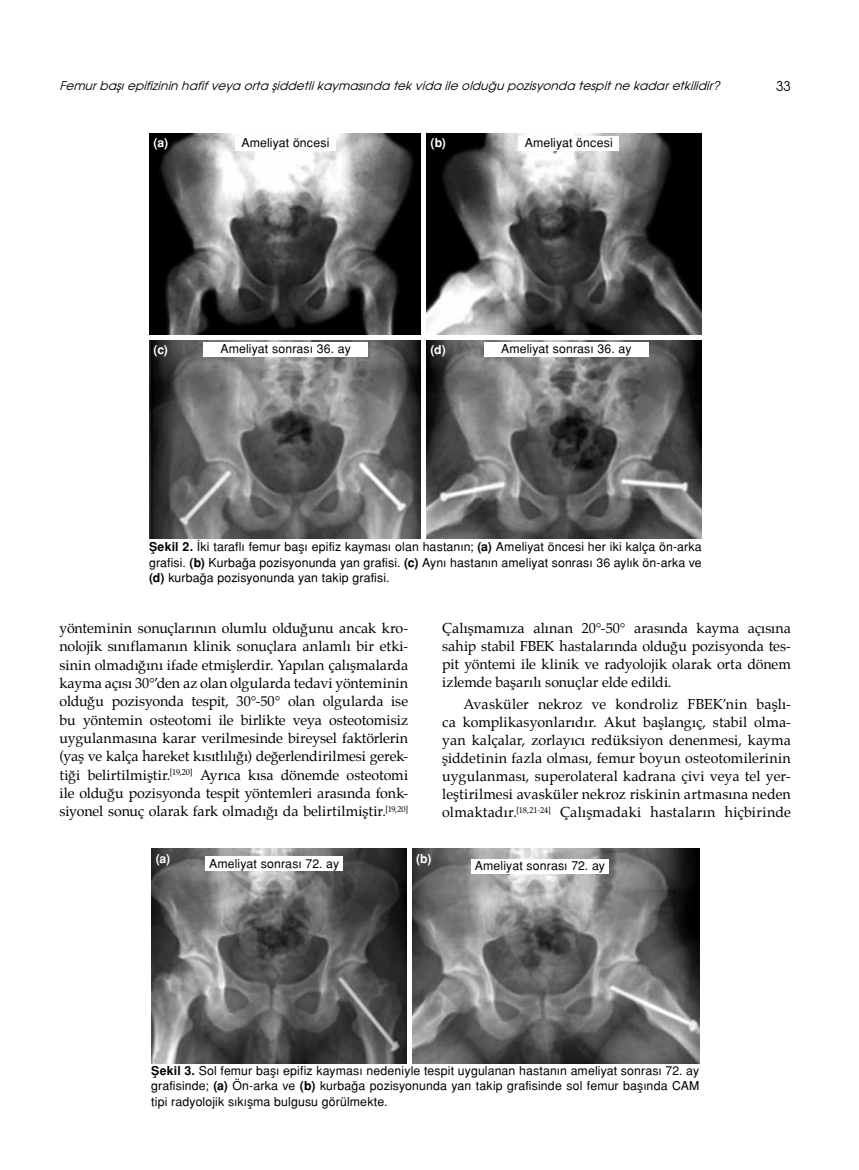
<style>
.page{position:relative;width:859px;height:1170px;background:#fff}
.page>*{position:absolute;margin:0;border:0;box-sizing:border-box;transform-origin:0 0}
.t1{font:14.25px/18.3px "Palatino";letter-spacing:.005em;color:#000;text-align:justify}
.t2{font:13.5px "Avant Garde Tr";color:#000}
.t3{font:12.3px/15.3px "Helvetica Normal Tr";letter-spacing:.01em;color:#000;text-align:justify}
.t4{font:700 12.3px "Helvetica Tr";color:#fff}
.t5{font:italic 12px "Avant Garde Tr";color:#000}
.s1{font-family:"Helvetica Tr";font-weight:700}
</style>
<div class="page">
<img style="left:149px;top:133px;width:553px;height:405px">
<div style="left:421px;top:132px;width:5px;height:408px;background:#fff"></div>
<div style="left:148px;top:335px;width:555px;height:5px;background:#fff"></div>
<div style="left:235px;top:136px;width:101px;height:15px;background:#fff"></div>
<div style="left:518px;top:136px;width:101px;height:15px;background:#fff"></div>
<div style="left:203px;top:341px;width:165px;height:15px;background:#fff"></div>
<div style="left:484px;top:341px;width:165px;height:15px;background:#fff"></div>
<img style="left:151px;top:848px;width:548px;height:215px">
<hr style="left:407px;top:848px;width:4px;height:216px;background:#fff">
<div style="left:205px;top:856px;width:138px;height:15px;background:#fff"></div>
<div style="left:471px;top:859px;width:138px;height:15px;background:#fff"></div>
<p class="t5" style="left:60px;top:78px;width:666px">Femur başı epifizinin hafif veya orta şiddetli kaymasında tek vida ile olduğu pozisyonda tespit ne kadar etkilidir?</p>
<p class="t2" style="left:776px;top:77px;width:16px">33</p>
<p class="t4" style="left:154px;top:135px;width:16px">(a)</p>
<p class="t4" style="left:430px;top:135px;width:17px">(b)</p>
<p class="t3" style="left:241px;top:135px;width:90px">Ameliyat öncesi</p>
<p class="t3" style="left:525px;top:135px;width:90px">Ameliyat öncesi</p>
<p class="t4" style="left:154px;top:342px;width:16px">(c)</p>
<p class="t3" style="left:220px;top:340px;width:132px">Ameliyat sonrası 36. ay</p>
<p class="t3" style="left:501px;top:340px;width:132px">Ameliyat sonrası 36. ay</p>
<p class="t4" style="left:430px;top:342px;width:17px">(d)</p>
<p class="t3" style="left:149px;top:539px;width:554px"><span class="s1">Şekil 2.</span> İki taraflı femur başı epifiz kayması olan hastanın; <span class="s1">(a)</span> Ameliyat öncesi her iki kalça ön-arka grafisi. <span class="s1">(b)</span> Kurbağa pozisyonunda yan grafisi. <span class="s1">(c)</span> Aynı hastanın ameliyat sonrası 36 aylık ön-arka ve <span class="s1">(d)</span> kurbağa pozisyonunda yan takip grafisi.</p>
<p class="t1" style="left:60px;top:620px;width:350px">yönteminin sonuçlarının olumlu olduğunu ancak kro&shy;nolojik sınıflamanın klinik sonuçlara anlamlı bir etki&shy;sinin olmadığını ifade etmişlerdir. Yapılan çalışmalarda kayma açısı 30°’den az olan olgularda tedavi yönteminin olduğu pozisyonda tespit, 30°-50° olan olgularda ise bu yöntemin osteotomi ile birlikte veya osteotomisiz uygulanmasına karar verilmesinde bireysel faktörlerin (yaş ve kalça hareket kısıtlılığı) değerlendirilmesi gerek&shy;tiği belirtilmiştir.<sup>[19,20]</sup> Ayrıca kısa dönemde osteotomi ile olduğu pozisyonda tespit yöntemleri arasında fonk&shy;siyonel sonuç olarak fark olmadığı da belirtilmiştir.<sup>[19,20]</sup></p>
<p class="t1" style="left:442px;top:620px;width:350px">Çalışmamıza alınan 20°-50° arasında kayma açısına sahip stabil FBEK hastalarında olduğu pozisyonda tes&shy;pit yöntemi ile klinik ve radyolojik olarak orta dönem izlemde başarılı sonuçlar elde edildi.</p>
<p class="t1" style="left:442px;top:696px;width:350px;text-indent:21px">Avasküler nekroz ve kondroliz FBEK’nin başlı&shy;ca komplikasyonlarıdır. Akut başlangıç, stabil olma&shy;yan kalçalar, zorlayıcı redüksiyon denenmesi, kayma şiddetinin fazla olması, femur boyun osteotomilerinin uygulanması, superolateral kadrana çivi veya tel yer&shy;leştirilmesi avasküler nekroz riskinin artmasına neden olmaktadır.<sup>[18,21-24]</sup> Çalışmadaki hastaların hiçbirinde</p>
<p class="t4" style="left:156px;top:850px;width:16px">(a)</p>
<p class="t4" style="left:416px;top:850px;width:17px">(b)</p>
<p class="t3" style="left:209px;top:855px;width:132px">Ameliyat sonrası 72. ay</p>
<p class="t3" style="left:475px;top:858px;width:132px">Ameliyat sonrası 72. ay</p>
<p class="t3" style="left:151px;top:1062px;width:549px"><span class="s1">Şekil 3.</span> Sol femur başı epifiz kayması nedeniyle tespit uygulanan hastanın ameliyat sonrası 72. ay grafisinde; <span class="s1">(a)</span> Ön-arka ve <span class="s1">(b)</span> kurbağa pozisyonunda yan takip grafisinde sol femur başında CAM tipi radyolojik sıkışma bulgusu görülmekte.</p>
</div>
